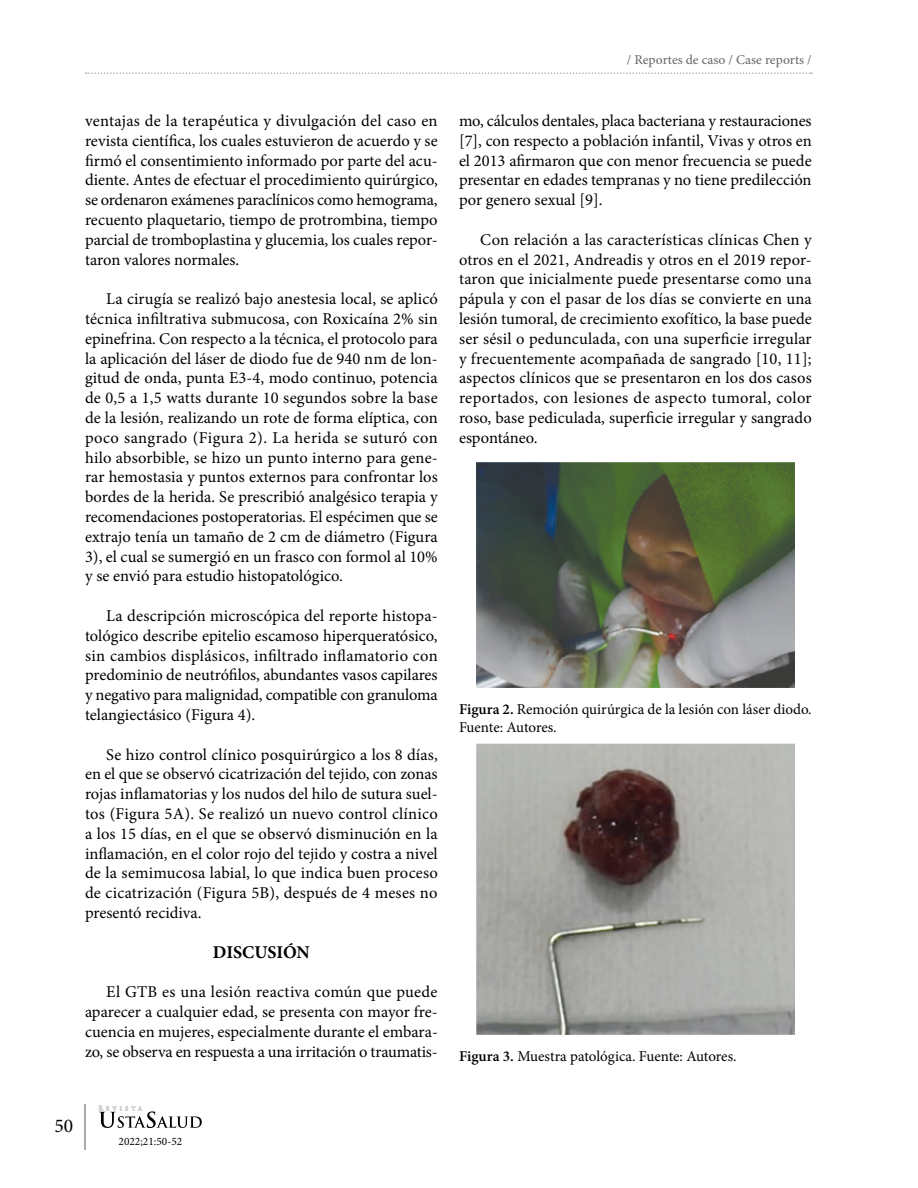
<style>
.page{position:relative;width:918px;height:1188px;background:#fff}
.page>*{position:absolute;margin:0;border:0;box-sizing:border-box;transform-origin:0 0}
.t1{font:19.5px "Minion Pro";color:#000}
.t2{font:700 18px "Minion Pro";letter-spacing:-.005em;color:#000}
.t3{font:16.5px/19.8px "Minion Pro";color:#000;text-align:justify}
.t4{font:15px/18px "Minion Pro";color:#000}
.t5{font:500 13.5px "Minion Pro";color:#6d6e71}
.t6{font:11.4px "Minion Pro";color:#000}
.s1{font-weight:600}
</style>
<div class="page">
<svg style="left:86px;top:72px;width:726px;height:2px"></svg>
<hr style="left:84px;top:1105px;width:2px;height:45px;background:#a7a9ac">
<svg style="left:99px;top:1106px;width:103px;height:22px"></svg>
<img style="left:477px;top:463px;width:317px;height:224px">
<img style="left:477px;top:743px;width:317px;height:291px">
<p class="t3" style="left:85px;top:111px;width:354px">ventajas de la terapéutica y divulgación del caso en revista científica, los cuales estuvieron de acuerdo y se firmó el consentimiento informado por parte del acu&shy;diente. Antes de efectuar el procedimiento quirúrgico, se ordenaron exámenes paraclínicos como hemograma, recuento plaquetario, tiempo de protrombina, tiempo parcial de tromboplastina y glucemia, los cuales repor&shy;taron valores normales.</p>
<p class="t3" style="left:85px;top:289px;width:354px;text-indent:21px">La cirugía se realizó bajo anestesia local, se aplicó técnica infiltrativa submucosa, con Roxicaína 2% sin epinefrina. Con respecto a la técnica, el protocolo para la aplicación del láser de diodo fue de 940 nm de lon&shy;gitud de onda, punta E3-4, modo continuo, potencia de 0,5 a 1,5 watts durante 10 segundos sobre la base de la lesión, realizando un rote de forma elíptica, con poco sangrado (Figura 2). La herida se suturó con hilo absorbible, se hizo un punto interno para gene&shy;rar hemostasia y puntos externos para confrontar los bordes de la herida. Se prescribió analgésico terapia y recomendaciones postoperatorias. El espécimen que se extrajo tenía un tamaño de 2 cm de diámetro (Figura 3), el cual se sumergió en un frasco con formol al 10% y se envió para estudio histopatológico.</p>
<p class="t3" style="left:85px;top:606px;width:354px;text-indent:21px">La descripción microscópica del reporte histopa&shy;tológico describe epitelio escamoso hiperqueratósico, sin cambios displásicos, infiltrado inflamatorio con predominio de neutrófilos, abundantes vasos capilares y negativo para malignidad, compatible con granuloma telangiectásico (Figura 4).</p>
<p class="t3" style="left:85px;top:745px;width:354px;text-indent:21px">Se hizo control clínico posquirúrgico a los 8 días, en el que se observó cicatrización del tejido, con zonas rojas inflamatorias y los nudos del hilo de sutura suel&shy;tos (Figura 5A). Se realizó un nuevo control clínico a los 15 días, en el que se observó disminución en la inflamación, en el color rojo del tejido y costra a nivel de la semimucosa labial, lo que indica buen proceso de cicatrización (Figura 5B), después de 4 meses no presentó recidiva.</p>
<p class="t2" style="left:213px;top:939px;width:99px">DISCUSIÓN</p>
<p class="t3" style="left:85px;top:982px;width:354px;text-indent:21px">El GTB es una lesión reactiva común que puede aparecer a cualquier edad, se presenta con mayor fre&shy;cuencia en mujeres, especialmente durante el embara&shy;zo, se observa en respuesta a una irritación o traumatis-</p>
<p class="t5" style="left:627px;top:50px;width:186px">/ Reportes de caso / Case reports /</p>
<p class="t3" style="left:459px;top:111px;width:354px">mo, cálculos dentales, placa bacteriana y restauraciones [7], con respecto a población infantil, Vivas y otros en el 2013 afirmaron que con menor frecuencia se puede presentar en edades tempranas y no tiene predilección por genero sexual [9].</p>
<p class="t3" style="left:459px;top:230px;width:354px;text-indent:21px">Con relación a las características clínicas Chen y otros en el 2021, Andreadis y otros en el 2019 repor&shy;taron que inicialmente puede presentarse como una pápula y con el pasar de los días se convierte en una lesión tumoral, de crecimiento exofítico, la base puede ser sésil o pedunculada, con una superficie irregular y frecuentemente acompañada de sangrado [10, 11]; aspectos clínicos que se presentaron en los dos casos reportados, con lesiones de aspecto tumoral, color roso, base pediculada, superficie irregular y sangrado espontáneo.</p>
<p class="t4" style="left:459px;top:700px;width:354px"><span class="s1">Figura 2.</span> Remoción quirúrgica de la lesión con láser diodo.<br>Fuente: Autores.</p>
<p class="t4" style="left:459px;top:1047px;width:279px"><span class="s1">Figura 3.</span> Muestra patológica. Fuente: Autores.</p>
<p class="t1" style="left:55px;top:1112px;width:20px">50</p>
<p class="t6" style="left:119px;top:1134px;width:65px">2022;21:50-52</p>
</div>
